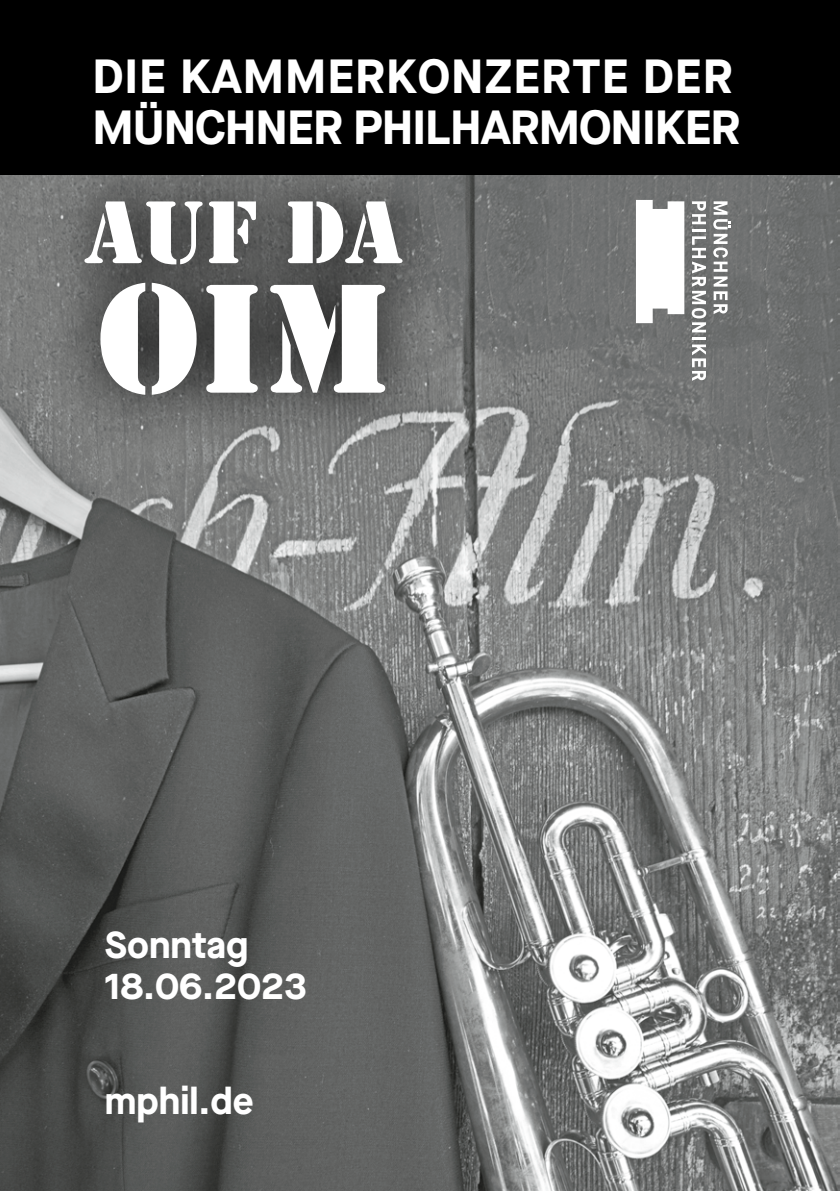
<style>
.page{position:relative;width:840px;height:1191px;background:#fff}
.page>*{position:absolute;margin:0;border:0;box-sizing:border-box;transform-origin:0 0}
.t1{font:144px "Stencil Std";color:#fff}
.t2{font:82.4px "Stencil Std";color:#fff}
.t3{font:700 47.8px/51px "Maison Neue";letter-spacing:-.02em;color:#fff}
.t4{font:700 37.4px/41.4px "Maison Neue";color:#fff}
</style>
<div class="page">
<img style="left:0;top:175px;width:839px;height:1016px">
<div style="left:0;top:0;width:839px;height:175px;background:#000"></div>
<svg style="left:635px;top:200px;width:49px;height:123px"></svg>
<svg style="left:691px;top:201px;width:14px;height:23px"></svg>
<hr style="left:691px;top:229px;width:14px;height:3px;background:#fff">
<svg style="left:691px;top:236px;width:14px;height:96px"></svg>
<hr style="left:691px;top:337px;width:14px;height:3px;background:#fff">
<svg style="left:691px;top:344px;width:14px;height:37px"></svg>
<svg style="left:713px;top:201px;width:17px;height:113px"></svg>
<div style="left:31px;top:142px;width:425px;height:310px;background:#000;opacity:.75"></div>
<p class="t3" style="left:92px;top:49px;width:649px">DIE KAMMERKONZERTE DER<br>MÜNCHNER PHILHARMONIKER</p>
<h2 class="t2" style="left:85px;top:179px;width:319px">AUF DA</h2>
<h1 class="t1" style="left:97px;top:246px;width:295px">OIM</h1>
<p class="t4" style="left:105px;top:922px;width:204px">Sonntag<br>18.06.2023</p>
<p class="t4" style="left:105px;top:1078px;width:150px">mphil.de</p>
</div>
